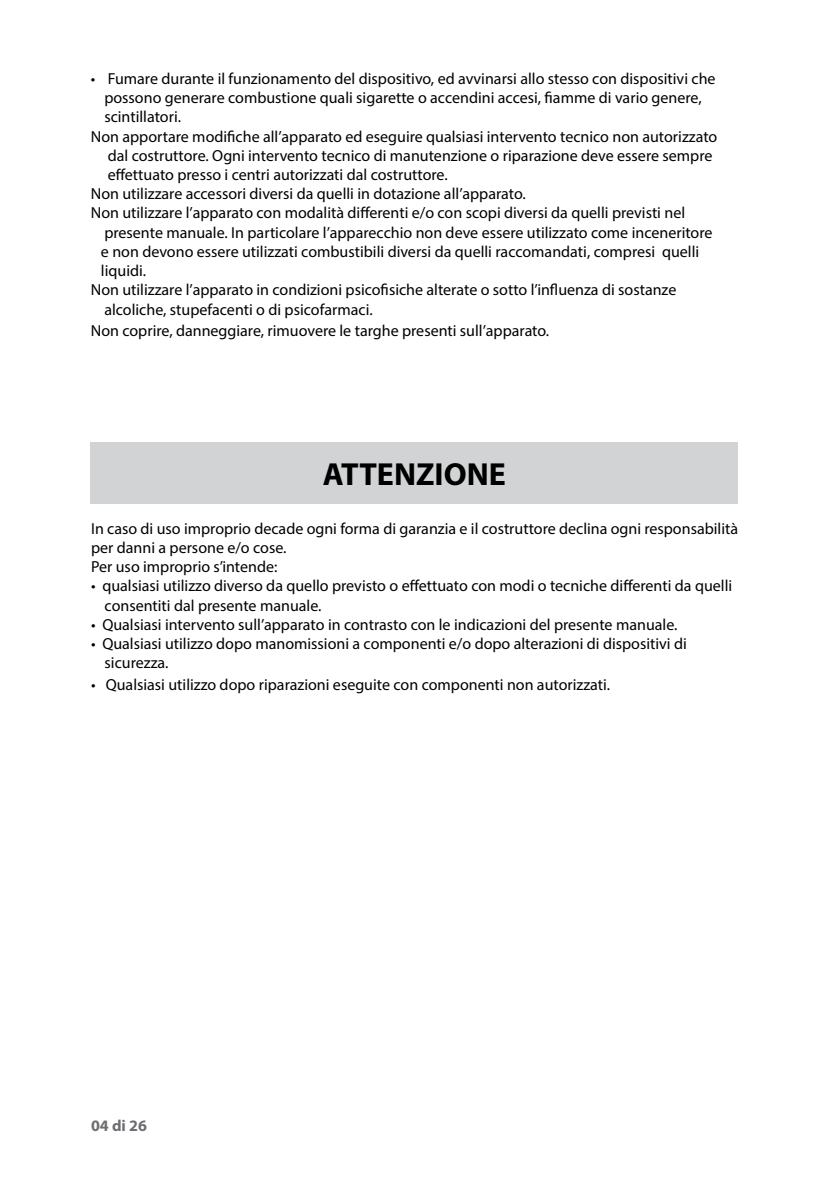
<style>
.page{position:relative;width:840px;height:1191px;background:#fff}
.page>*{position:absolute;margin:0;border:0;box-sizing:border-box;transform-origin:0 0}
.t1{font:700 32px "Myriad Pro";color:#000}
.t2{font:16px/19.2px "Myriad Pro";color:#000}
.t3{font:700 16px "Myriad Pro";color:#6d6e71}
</style>
<div class="page">
<div style="left:91px;top:442px;width:646px;height:61px;background:#d1d3d4"></div>
<p class="t2" style="left:91px;top:69px;width:626px">• Fumare durante il funzionamento del dispositivo, ed avvinarsi allo stesso con dispositivi che</p>
<p class="t2" style="left:104px;top:88px;width:598px">possono generare combustione quali sigarette o accendini accesi, fiamme di vario genere,</p>
<p class="t2" style="left:104px;top:107px;width:78px">scintillatori.</p>
<p class="t2" style="left:91px;top:126px;width:627px">Non apportare modifiche all’apparato ed eseguire qualsiasi intervento tecnico non autorizzato</p>
<p class="t2" style="left:108px;top:146px;width:605px">dal costruttore. Ogni intervento tecnico di manutenzione o riparazione deve essere sempre</p>
<p class="t2" style="left:108px;top:165px;width:341px">effettuato presso i centri autorizzati dal costruttore.</p>
<p class="t2" style="left:91px;top:184px;width:436px">Non utilizzare accessori diversi da quelli in dotazione all’apparato.</p>
<p class="t2" style="left:91px;top:203px;width:595px">Non utilizzare l’apparato con modalità differenti e/o con scopi diversi da quelli previsti nel</p>
<p class="t2" style="left:104px;top:222px;width:609px">presente manuale. In particolare l’apparecchio non deve essere utilizzato come inceneritore</p>
<p class="t2" style="left:101px;top:242px;width:599px">e non devono essere utilizzati combustibili diversi da quelli raccomandati, compresi quelli</p>
<p class="t2" style="left:101px;top:261px;width:47px">liquidi.</p>
<p class="t2" style="left:91px;top:280px;width:586px">Non utilizzare l’apparato in condizioni psicofisiche alterate o sotto l’influenza di sostanze</p>
<p class="t2" style="left:104px;top:299px;width:270px">alcoliche, stupefacenti o di psicofarmaci.</p>
<p class="t2" style="left:91px;top:321px;width:459px">Non coprire, danneggiare, rimuovere le targhe presenti sull’apparato.</p>
<h1 class="t1" style="left:322px;top:453px;width:184px">ATTENZIONE</h1>
<p class="t2" style="left:91px;top:518px;width:648px">In caso di uso improprio decade ogni forma di garanzia e il costruttore declina ogni responsabilità per danni a persone e/o cose.<br>Per uso improprio s’intende:</p>
<p class="t2" style="left:105px;top:576px;width:628px;text-indent:-14px">• qualsiasi utilizzo diverso da quello previsto o effettuato con modi o tecniche differenti da quelli consentiti dal presente manuale.</p>
<p class="t2" style="left:91px;top:614px;width:587px">• Qualsiasi intervento sull’apparato in contrasto con le indicazioni del presente manuale.</p>
<p class="t2" style="left:105px;top:634px;width:583px;text-indent:-14px">• Qualsiasi utilizzo dopo manomissioni a componenti e/o dopo alterazioni di dispositivi di sicurezza.</p>
<p class="t2" style="left:91px;top:674px;width:520px">• Qualsiasi utilizzo dopo riparazioni eseguite con componenti non autorizzati.</p>
<p class="t3" style="left:91px;top:1115px;width:57px">04 di 26</p>
</div>
